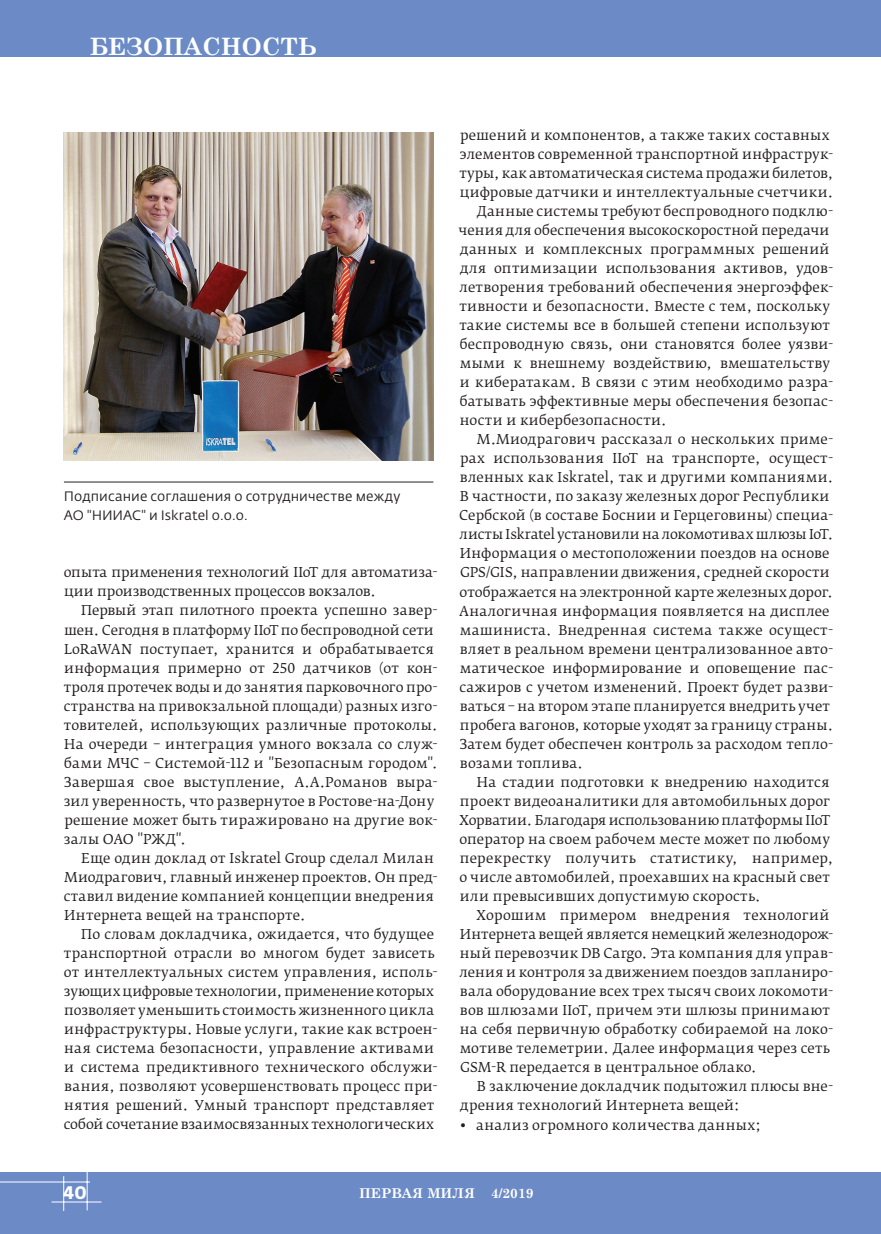
<style>
.page{position:relative;width:881px;height:1234px;background:#fff}
.page>*{position:absolute;margin:0;border:0;box-sizing:border-box;transform-origin:0 0}
.t1{font:700 24px "Century Schoolbook";color:#fff}
.t2{font:700 18px "Fedra Sans Pro";color:#fff}
.t3{font:13.5px/19px "Fedra Serif B Pro";letter-spacing:.01em;color:#231f20}
.t4{font:13.5px/19px "Fedra Serif B Pro";letter-spacing:-.01em;color:#231f20}
.t5{font:13.5px/19px "Fedra Sans Pro";letter-spacing:.005em;color:#231f20}
.t6{font:13.5px "Fedra Serif B Pro";letter-spacing:-.015em;color:#231f20}
.t7{font:700 13.5px "Century Schoolbook";color:#fff}
</style>
<div class="page">
<div style="left:0;top:0;width:880px;height:57px;background:#6c8bc6"></div>
<div style="left:0;top:1172px;width:880px;height:61px;background:#6c8bc6"></div>
<hr style="left:51px;top:1201px;width:50px;height:1px;background:#fff">
<hr style="left:87px;top:1171px;width:1px;height:39px;background:#fff">
<hr style="left:63px;top:1175px;width:1px;height:35px;background:#fff">
<hr style="left:0;top:1181px;width:90px;height:1px;background:#fff">
<img style="left:64px;top:132px;width:369px;height:328px">
<hr style="left:64px;top:481px;width:369px;height:1px;background:#231f20">
<h1 class="t1" style="left:89px;top:28px;width:229px">Безопасность</h1>
<p class="t5" style="left:64px;top:487px;width:338px">Подписание соглашения о сотрудничестве между<br>АО "НИИАС" и Iskratel o.o.o.</p>
<p class="t4" style="left:64px;top:563px;width:375px">опыта применения технологий IIoT для автоматиза&shy;ции производственных процессов вокзалов.</p>
<p class="t3" style="left:64px;top:601px;width:375px;text-indent:18px">Первый этап пилотного проекта успешно завер&shy;шен. Сегодня в платформу IIoT по беспроводной сети LoRaWAN поступает, хранится и обрабатывается информация примерно от 250 датчиков (от кон&shy;троля протечек воды и до занятия парковочного про&shy;странства на привокзальной площади) разных изго&shy;товителей, использующих различные протоколы.<br>На очереди – интеграция умного вокзала со служ&shy;бами МЧС – Системой-112 и "Безопасным городом".<br>Завершая свое выступление, А.А.Романов выра&shy;зил уверенность, что развернутое в Ростове-на-Дону решение может быть тиражировано на другие вок&shy;залы ОАО "РЖД".</p>
<p class="t3" style="left:64px;top:848px;width:375px;text-indent:17px">Еще один доклад от Iskratel Group сделал Милан Миодрагович, главный инженер проектов. Он пред&shy;ставил видение компанией концепции внедрения Интернета вещей на транспорте.</p>
<p class="t3" style="left:64px;top:924px;width:375px;text-indent:18px">По словам докладчика, ожидается, что будущее транспортной отрасли во многом будет зависеть от интеллектуальных систем управления, исполь&shy;зующих цифровые технологии, применение которых позволяет уменьшить стоимость жизненного цикла инфраструктуры. Новые услуги, такие как встроен&shy;ная система безопасности, управление активами и система предиктивного технического обслужи&shy;вания, позволяют усовершенствовать процесс при&shy;нятия решений. Умный транспорт представляет собой сочетание взаимосвязанных технологических</p>
<p class="t3" style="left:460px;top:125px;width:371px">решений и компонентов, а также таких составных</p>
<p class="t3" style="left:460px;top:144px;width:374px">элементов современной транспортной инфраструк-</p>
<p class="t3" style="left:459px;top:163px;width:375px">туры, как автоматическая система продажи билетов,</p>
<p class="t3" style="left:459px;top:182px;width:375px">цифровые датчики и интеллектуальные счетчики.</p>
<p class="t3" style="left:476px;top:201px;width:358px">Данные системы требуют беспроводного подклю-</p>
<p class="t3" style="left:458px;top:220px;width:372px">чения для обеспечения высокоскоростной передачи</p>
<p class="t3" style="left:460px;top:239px;width:371px">данных и комплексных программных решений</p>
<p class="t3" style="left:460px;top:258px;width:374px">для оптимизации использования активов, удов-</p>
<p class="t3" style="left:459px;top:277px;width:375px">летворения требований обеспечения энергоэффек-</p>
<p class="t3" style="left:459px;top:296px;width:372px">тивности и безопасности. Вместе с тем, поскольку</p>
<p class="t3" style="left:459px;top:316px;width:372px">такие системы все в большей степени используют</p>
<p class="t3" style="left:459px;top:335px;width:374px">беспроводную связь, они становятся более уязви-</p>
<p class="t3" style="left:459px;top:354px;width:372px">мыми к внешнему воздействию, вмешательству</p>
<p class="t3" style="left:459px;top:373px;width:374px">и кибератакам. В связи с этим необходимо разра-</p>
<p class="t3" style="left:459px;top:392px;width:374px">батывать эффективные меры обеспечения безопас-</p>
<p class="t3" style="left:459px;top:411px;width:208px">ности и кибербезопасности.</p>
<p class="t3" style="left:476px;top:430px;width:358px">М.Миодрагович рассказал о нескольких приме-</p>
<p class="t3" style="left:460px;top:449px;width:374px">рах использования IIoT на транспорте, осущест-</p>
<p class="t3" style="left:459px;top:468px;width:375px">вленных как Iskratel, так и другими компаниями.</p>
<p class="t3" style="left:459px;top:487px;width:371px">В частности, по заказу железных дорог Республики</p>
<p class="t3" style="left:459px;top:506px;width:375px">Сербской (в составе Боснии и Герцеговины) специа-</p>
<p class="t6" style="left:459px;top:526px;width:375px">листы Iskratel установили на локомотивах шлюзы IoT.</p>
<p class="t3" style="left:459px;top:544px;width:371px">Информация о местоположении поездов на основе</p>
<p class="t3" style="left:460px;top:563px;width:371px">GPS/GIS, направлении движения, средней скорости</p>
<p class="t3" style="left:459px;top:582px;width:375px">отображается на электронной карте железных дорог.</p>
<p class="t3" style="left:459px;top:601px;width:371px">Аналогичная информация появляется на дисплее</p>
<p class="t3" style="left:459px;top:620px;width:375px">машиниста. Внедренная система также осущест-</p>
<p class="t3" style="left:459px;top:639px;width:374px">вляет в реальном времени централизованное авто-</p>
<p class="t3" style="left:459px;top:658px;width:375px">матическое информирование и оповещение пас-</p>
<p class="t3" style="left:459px;top:677px;width:375px">сажиров с учетом изменений. Проект будет разви-</p>
<p class="t3" style="left:459px;top:696px;width:371px">ваться – на втором этапе планируется внедрить учет</p>
<p class="t3" style="left:459px;top:715px;width:375px">пробега вагонов, которые уходят за границу страны.</p>
<p class="t3" style="left:459px;top:734px;width:375px">Затем будет обеспечен контроль за расходом тепло-</p>
<p class="t3" style="left:459px;top:753px;width:125px">возами топлива.</p>
<p class="t3" style="left:477px;top:772px;width:354px">На стадии подготовки к внедрению находится</p>
<p class="t3" style="left:459px;top:791px;width:371px">проект видеоаналитики для автомобильных дорог</p>
<p class="t4" style="left:459px;top:810px;width:372px">Хорватии. Благодаря использованию платформы IIoT</p>
<p class="t3" style="left:459px;top:829px;width:372px">оператор на своем рабочем месте может по любому</p>
<p class="t3" style="left:459px;top:848px;width:375px">перекрестку получить статистику, например,</p>
<p class="t3" style="left:459px;top:867px;width:372px">о числе автомобилей, проехавших на красный свет</p>
<p class="t3" style="left:459px;top:886px;width:302px">или превысивших допустимую скорость.</p>
<p class="t3" style="left:476px;top:905px;width:354px">Хорошим примером внедрения технологий</p>
<p class="t3" style="left:459px;top:924px;width:375px">Интернета вещей является немецкий железнодорож-</p>
<p class="t3" style="left:459px;top:943px;width:374px">ный перевозчик DB Cargo. Эта компания для управ-</p>
<p class="t3" style="left:459px;top:962px;width:375px">ления и контроля за движением поездов запланиро-</p>
<p class="t3" style="left:459px;top:981px;width:374px">вала оборудование всех трех тысяч своих локомоти-</p>
<p class="t3" style="left:459px;top:1000px;width:371px">вов шлюзами IIoT, причем эти шлюзы принимают</p>
<p class="t3" style="left:459px;top:1019px;width:374px">на себя первичную обработку собираемой на локо-</p>
<p class="t3" style="left:459px;top:1038px;width:371px">мотиве телеметрии. Далее информация через сеть</p>
<p class="t3" style="left:460px;top:1057px;width:298px">GSM-R передается в центральное облако.</p>
<p class="t3" style="left:476px;top:1076px;width:357px">В заключение докладчик подытожил плюсы вне-</p>
<p class="t3" style="left:460px;top:1095px;width:281px">дрения технологий Интернета вещей:</p>
<p class="t3" style="left:459px;top:1114px;width:303px">• анализ огромного количества данных;</p>
<h2 class="t2" style="left:63px;top:1180px;width:25px">40</h2>
<p class="t7" style="left:359px;top:1181px;width:176px">ПЕРВАЯ МИЛЯ 4/2019</p>
</div>
